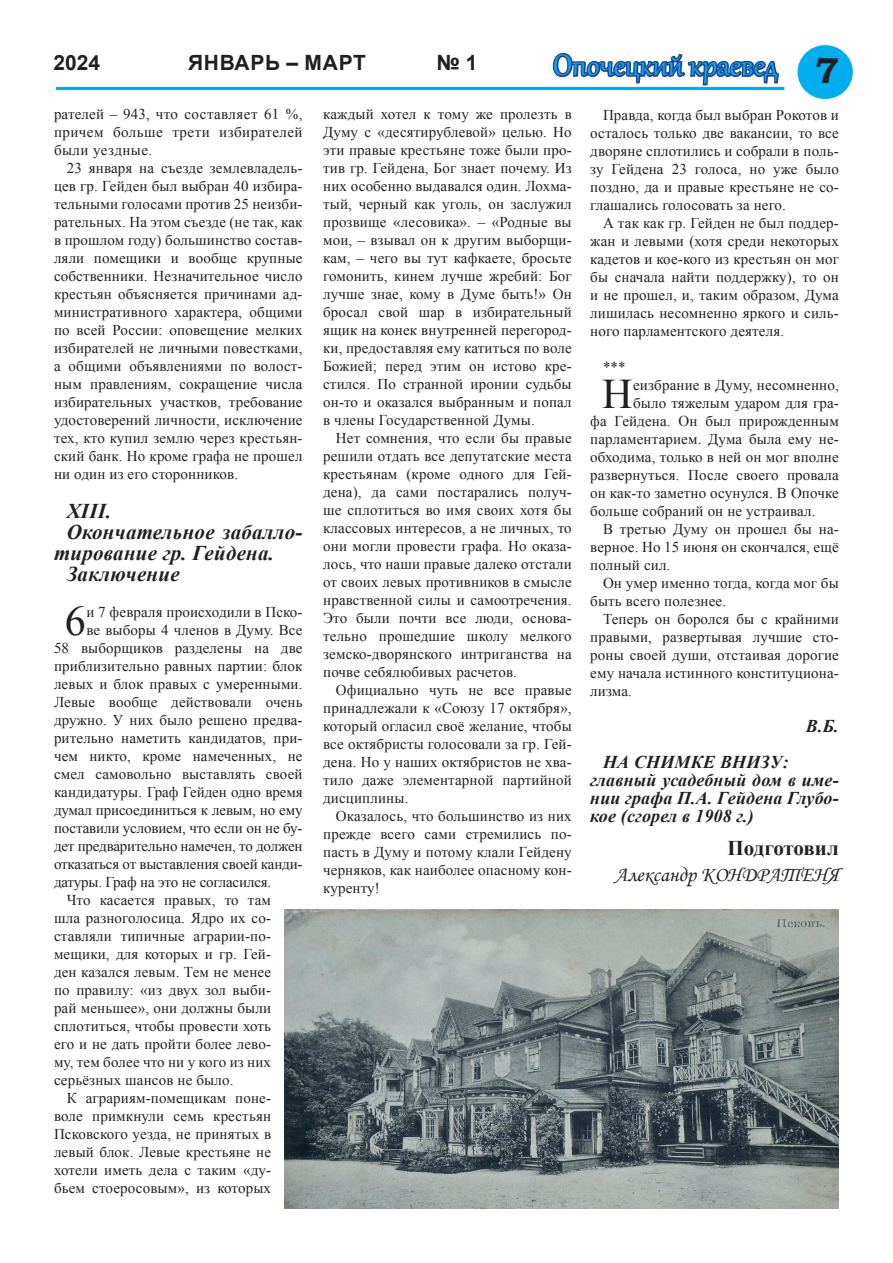
<style>
.page{position:relative;width:893px;height:1263px;background:#fff}
.page>*{position:absolute;margin:0;border:0;box-sizing:border-box;transform-origin:0 0}
.t1{font:42.15px "Times New Roman";color:#231f20}
.t2{font:36px "Gabriola";color:#00aeef}
.t3{font:italic 700 21px "Times New Roman";letter-spacing:.01em;color:#231f20}
.t4{font:21px "Monotype Corsiva";color:#231f20}
.t5{font:700 21px "Arial";letter-spacing:.035em;color:#231f20}
.t6{font:700 21px "Times New Roman";letter-spacing:-.015em;color:#231f20}
.t7{font:italic 700 18px/18px "Times New Roman";letter-spacing:.01em;color:#231f20}
.t8{font:15px/18px "Times New Roman";letter-spacing:.01em;color:#231f20;text-align:justify}
.t9{font:15px "Times New Roman";letter-spacing:-.01em;color:#231f20}
.s1{font-family:"Bookman Old Style";font-weight:700;color:#231f20}
</style>
<div class="page">
<svg style="left:552px;top:53px;width:227px;height:33px"></svg>
<div style="left:797px;top:45px;width:56px;height:54px;background:#00aeef;border-radius:50%"></div>
<hr style="left:56px;top:87px;width:728px;height:3px;background:#00aeef">
<img style="left:284px;top:910px;width:555px;height:299px">
<h3 class="t5" style="left:53px;top:48px;width:48px">2024</h3>
<h3 class="t5" style="left:188px;top:48px;width:180px">ЯНВАРЬ – МАРТ</h3>
<h3 class="t5" style="left:437px;top:48px;width:42px">№ 1</h3>
<h2 class="t2" style="left:553px;top:42px;width:287px">Опочецкий краевед <span class="s1">7</span></h2>
<p class="t8" style="left:54px;top:104px;width:250px">рателей – 943, что составляет 61 %, причем больше трети избирателей были уездные.</p>
<p class="t8" style="left:54px;top:158px;width:250px;text-indent:13px">23 января на съезде землевладель&shy;цев гр. Гейден был выбран 40 избира&shy;тельными голосами против 25 неизби&shy;рательных. На этом съезде (не так, как в прошлом году) большинство состав&shy;ляли помещики и вообще крупные собственники. Незначительное число крестьян объясняется причинами ад&shy;министративного характера, общими по всей России: оповещение мелких избирателей не личными повестками, а общими объявлениями по волост&shy;ным правлениям, сокращение числа избирательных участков, требование удостоверений личности, исключение тех, кто купил землю через крестьян&shy;ский банк. Но кроме графа не прошел ни один из его сторонников.</p>
<h3 class="t3" style="left:67px;top:496px;width:46px">XIII.</h3>
<h3 class="t3" style="left:67px;top:517px;width:237px">Окончательное забалло-</h3>
<h3 class="t3" style="left:54px;top:538px;width:222px">тирование гр. Гейдена.</h3>
<h3 class="t3" style="left:67px;top:559px;width:114px">Заключение</h3>
<h1 class="t1" style="left:65px;top:591px;width:23px">6</h1>
<p class="t8" style="left:86px;top:602px;width:218px">и 7 февраля происходили в Пско-</p>
<p class="t8" style="left:86px;top:620px;width:218px">ве выборы 4 членов в Думу. Все</p>
<p class="t8" style="left:54px;top:638px;width:250px">58 выборщиков разделены на две</p>
<p class="t8" style="left:54px;top:656px;width:250px">приблизительно равных партии: блок</p>
<p class="t8" style="left:54px;top:674px;width:250px">левых и блок правых с умеренными.</p>
<p class="t8" style="left:54px;top:692px;width:250px">Левые вообще действовали очень</p>
<p class="t8" style="left:54px;top:710px;width:250px">дружно. У них было решено предва-</p>
<p class="t8" style="left:54px;top:728px;width:250px">рительно наметить кандидатов, при-</p>
<p class="t8" style="left:54px;top:746px;width:250px">чем никто, кроме намеченных, не</p>
<p class="t8" style="left:54px;top:764px;width:250px">смел самовольно выставлять своей</p>
<p class="t9" style="left:54px;top:781px;width:250px">кандидатуры. Граф Гейден одно время</p>
<p class="t9" style="left:54px;top:799px;width:250px">думал присоединиться к левым, но ему</p>
<p class="t9" style="left:54px;top:817px;width:250px">поставили условием, что если он не бу-</p>
<p class="t9" style="left:54px;top:835px;width:250px">дет предварительно намечен, то должен</p>
<p class="t9" style="left:54px;top:853px;width:250px">отказаться от выставления своей канди-</p>
<p class="t9" style="left:54px;top:871px;width:219px">датуры. Граф на это не согласился.</p>
<p class="t8" style="left:67px;top:890px;width:206px">Что касается правых, то там</p>
<p class="t8" style="left:54px;top:908px;width:219px">шла разноголосица. Ядро их со-</p>
<p class="t8" style="left:54px;top:926px;width:219px">ставляли типичные аграрии-по-</p>
<p class="t8" style="left:54px;top:944px;width:219px">мещики, для которых и гр. Гей-</p>
<p class="t8" style="left:54px;top:962px;width:219px">ден казался левым. Тем не менее</p>
<p class="t8" style="left:54px;top:980px;width:219px">по правилу: «из двух зол выби-</p>
<p class="t8" style="left:54px;top:998px;width:219px">рай меньшее», они должны были</p>
<p class="t8" style="left:54px;top:1016px;width:219px">сплотиться, чтобы провести хоть</p>
<p class="t8" style="left:54px;top:1034px;width:219px">его и не дать пройти более лево-</p>
<p class="t8" style="left:54px;top:1052px;width:219px">му, тем более что ни у кого из них</p>
<p class="t8" style="left:54px;top:1070px;width:181px">серьёзных шансов не было.</p>
<p class="t8" style="left:67px;top:1088px;width:206px">К аграриям-помещикам поне-</p>
<p class="t8" style="left:54px;top:1106px;width:219px">воле примкнули семь крестьян</p>
<p class="t8" style="left:54px;top:1124px;width:219px">Псковского уезда, не принятых в</p>
<p class="t8" style="left:54px;top:1142px;width:219px">левый блок. Левые крестьяне не</p>
<p class="t8" style="left:54px;top:1160px;width:219px">хотели иметь дела с таким «ду-</p>
<p class="t8" style="left:54px;top:1178px;width:219px">бьем стоеросовым», из которых</p>
<p class="t8" style="left:323px;top:104px;width:250px">каждый хотел к тому же пролезть в Думу с «десятирублевой» целью. Но эти правые крестьяне тоже были про&shy;тив гр. Гейдена, Бог знает почему. Из них особенно выдавался один. Лохма&shy;тый, черный как уголь, он заслужил прозвище «лесовика». – «Родные вы мои, – взывал он к другим выборщи&shy;кам, – чего вы тут кафкаете, бросьте гомонить, кинем лучше жребий: Бог лучше знае, кому в Думе быть!» Он бросал свой шар в избирательный ящик на конек внутренней перегород&shy;ки, предоставляя ему катиться по воле Божией; перед этим он истово кре&shy;стился. По странной иронии судьбы он-то и оказался выбранным и попал в члены Государственной Думы.</p>
<p class="t8" style="left:323px;top:428px;width:250px;text-indent:13px">Нет сомнения, что если бы правые решили отдать все депутатские места крестьянам (кроме одного для Гей&shy;дена), да сами постарались получ&shy;ше сплотиться во имя своих хотя бы классовых интересов, а не личных, то они могли провести графа. Но оказа&shy;лось, что наши правые далеко отстали от своих левых противников в смысле нравственной силы и самоотречения.<br>Это были почти все люди, основа&shy;тельно прошедшие школу мелкого земско-дворянского интриганства на почве себялюбивых расчетов.</p>
<p class="t8" style="left:323px;top:680px;width:250px;text-indent:13px">Официально чуть не все правые принадлежали к «Союзу 17 октября», который огласил своё желание, чтобы все октябристы голосовали за гр. Гей&shy;дена. Но у наших октябристов не хва&shy;тило даже элементарной партийной дисциплины.</p>
<p class="t8" style="left:323px;top:806px;width:250px;text-indent:13px">Оказалось, что большинство из них прежде всего сами стремились по&shy;пасть в Думу и потому клали Гейдену черняков, как наиболее опасному кон&shy;куренту!</p>
<p class="t8" style="left:590px;top:105px;width:250px;text-indent:13px">Правда, когда был выбран Рокотов и осталось только две вакансии, то все дворяне сплотились и собрали в поль&shy;зу Гейдена 23 голоса, но уже было поздно, да и правые крестьяне не со&shy;глашались голосовать за него.</p>
<p class="t8" style="left:590px;top:213px;width:250px;text-indent:13px">А так как гр. Гейден не был поддер&shy;жан и левыми (хотя среди некоторых кадетов и кое-кого из крестьян он мог бы сначала найти поддержку), то он и не прошел, и, таким образом, Дума лишилась несомненно яркого и силь&shy;ного парламентского деятеля.</p>
<p class="t8" style="left:603px;top:357px;width:24px">***</p>
<h1 class="t1" style="left:602px;top:364px;width:32px">Н</h1>
<p class="t8" style="left:633px;top:375px;width:207px">еизбрание в Думу, несомненно,</p>
<p class="t8" style="left:633px;top:393px;width:207px">было тяжелым ударом для гра-</p>
<p class="t8" style="left:590px;top:411px;width:250px">фа Гейдена. Он был прирожденным</p>
<p class="t8" style="left:590px;top:429px;width:250px">парламентарием. Дума была ему не-</p>
<p class="t8" style="left:590px;top:447px;width:250px">обходима, только в ней он мог вполне</p>
<p class="t8" style="left:590px;top:465px;width:250px">развернуться. После своего провала</p>
<p class="t8" style="left:590px;top:483px;width:250px">он как-то заметно осунулся. В Опочке</p>
<p class="t8" style="left:590px;top:501px;width:227px">больше собраний он не устраивал.</p>
<p class="t8" style="left:603px;top:519px;width:237px">В третью Думу он прошел бы на-</p>
<p class="t8" style="left:590px;top:537px;width:250px">верное. Но 15 июня он скончался, ещё</p>
<p class="t8" style="left:590px;top:555px;width:82px">полный сил.</p>
<p class="t8" style="left:603px;top:573px;width:237px">Он умер именно тогда, когда мог бы</p>
<p class="t8" style="left:590px;top:591px;width:137px">быть всего полезнее.</p>
<p class="t8" style="left:603px;top:609px;width:237px">Теперь он боролся бы с крайними</p>
<p class="t8" style="left:590px;top:627px;width:250px">правыми, развертывая лучшие сто-</p>
<p class="t8" style="left:590px;top:645px;width:250px">роны своей души, отстаивая дорогие</p>
<p class="t8" style="left:590px;top:663px;width:250px">ему начала истинного конституциона-</p>
<p class="t8" style="left:590px;top:681px;width:43px">лизма.</p>
<p class="t7" style="left:806px;top:716px;width:34px">В.Б.</p>
<p class="t7" style="left:590px;top:752px;width:250px;text-indent:13px">НА СНИМКЕ ВНИЗУ: главный усадебный дом в име&shy;нии графа П.А. Гейдена Глубо&shy;кое (сгорел в 1908 г.)</p>
<h3 class="t6" style="left:727px;top:833px;width:113px">Подготовил</h3>
<h3 class="t4" style="left:615px;top:861px;width:226px">Александр КОНДРАТЕНЯ</h3>
</div>
